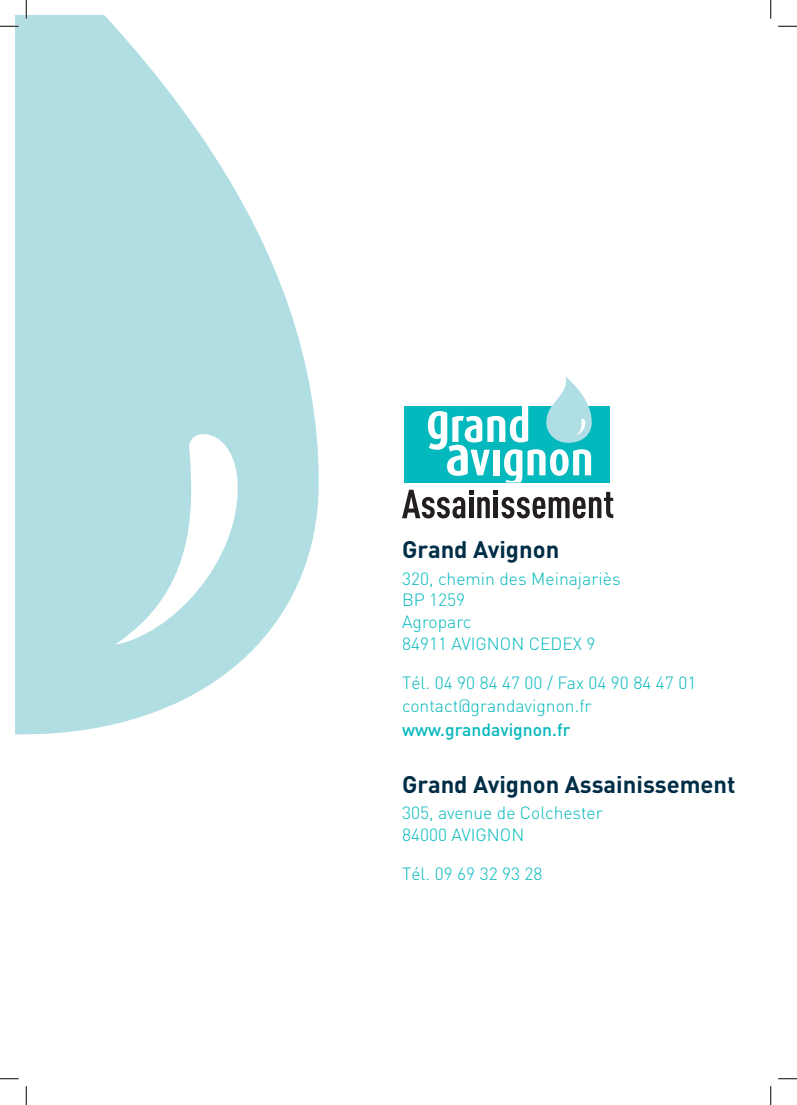
<style>
.page{position:relative;width:797px;height:1105px;background:#fff}
.page>*{position:absolute;margin:0;border:0;box-sizing:border-box;transform-origin:0 0}
.t1{font:700 23.75px "DIN";color:#002e46}
.t2{font:300 17.5px/21.6px "DIN";color:#03b9bc}
.t3{font:500 17.5px "DIN";color:#03b9bc}
</style>
<div class="page">
<svg style="left:16px;top:16px;width:303px;height:718px;fill:#b0dee3"></svg>
<svg style="left:115px;top:425px;width:124px;height:220px"></svg>
<svg style="left:402px;top:490px;width:211px;height:28px"></svg>
<div style="left:404px;top:406px;width:206px;height:77px;background:#03b9bd"></div>
<svg style="left:428px;top:376px;width:163px;height:106px"></svg>
<svg style="left:0;top:25px;width:19px;height:2px"></svg>
<svg style="left:778px;top:25px;width:19px;height:2px"></svg>
<svg style="left:0;top:1078px;width:19px;height:1px"></svg>
<svg style="left:778px;top:1078px;width:19px;height:1px"></svg>
<svg style="left:25px;top:0;width:2px;height:19px"></svg>
<svg style="left:25px;top:1086px;width:2px;height:19px"></svg>
<svg style="left:770px;top:0;width:1px;height:19px"></svg>
<svg style="left:770px;top:1086px;width:1px;height:19px"></svg>
<h1 class="t1" style="left:402px;top:534px;width:159px">Grand Avignon</h1>
<p class="t2" style="left:402px;top:567px;width:220px">320, chemin des Meinajariès<br>BP 1259<br>Agroparc<br>84911 AVIGNON CEDEX 9</p>
<p class="t2" style="left:402px;top:671px;width:296px;line-height:23.4px">Tél. 04 90 84 47 00 / Fax 04 90 84 47 01 contact@grandavignon.fr</p>
<p class="t3" style="left:402px;top:718px;width:170px">www.grandavignon.fr</p>
<h1 class="t1" style="left:402px;top:769px;width:335px">Grand Avignon Assainissement</h1>
<p class="t2" style="left:402px;top:802px;width:202px">305, avenue de Colchester<br>84000 AVIGNON</p>
<p class="t2" style="left:402px;top:863px;width:142px">Tél. 09 69 32 93 28</p>
</div>
